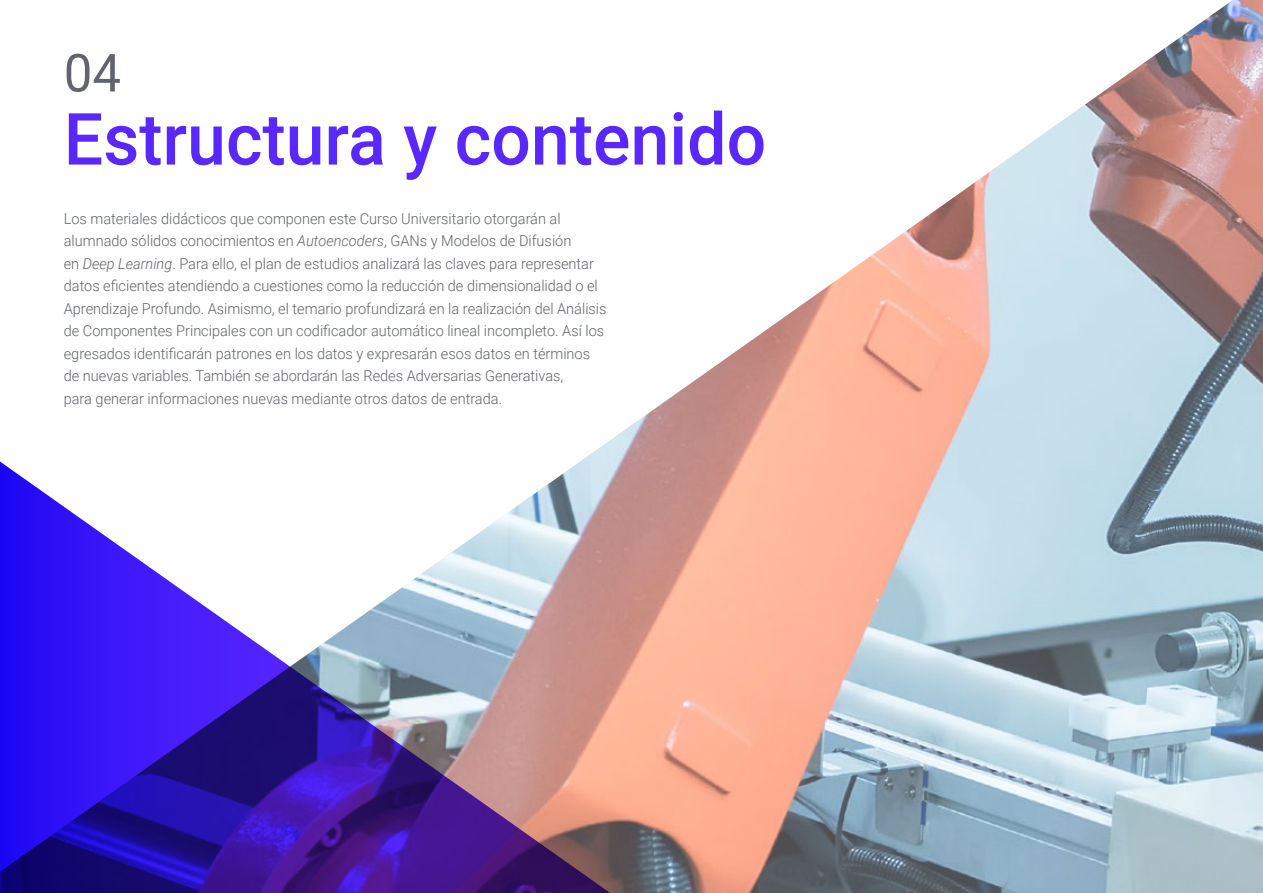
<style>
.page{position:relative;width:1263px;height:893px;background:#fff}
.page>*{position:absolute;margin:0;border:0;box-sizing:border-box;transform-origin:0 0}
.t1{font:500 72px "Roboto";color:#5927ff}
.t2{font:52.5px "Roboto";color:#61646a}
.t3{font:300 15px/22.5px "Roboto";color:#61646a}
.s1{font-style:italic}
</style>
<div class="page">
<img style="left:602px;top:0;width:661px;height:893px">
<svg style="left:0;top:446px;width:640px;height:447px"></svg>
<h2 class="t2" style="left:64px;top:36px;width:59px">04</h2>
<h1 class="t1" style="left:64px;top:89px;width:704px">Estructura y contenido</h1>
<p class="t3" style="left:64px;top:207px;width:544px">Los materiales didácticos que componen este Curso Universitario otorgarán al alumnado sólidos conocimientos en <span class="s1">Autoencoders</span>, GANs y Modelos de Difusión<br>en <span class="s1">Deep Learning</span>. Para ello, el plan de estudios analizará las claves para representar datos eficientes atendiendo a cuestiones como la reducción de dimensionalidad o el Aprendizaje Profundo. Asimismo, el temario profundizará en la realización del Análisis de Componentes Principales con un codificador automático lineal incompleto. Así los egresados identificarán patrones en los datos y expresarán esos datos en términos de nuevas variables. También se abordarán las Redes Adversarias Generativas,<br>para generar informaciones nuevas mediante otros datos de entrada.</p>
</div>
